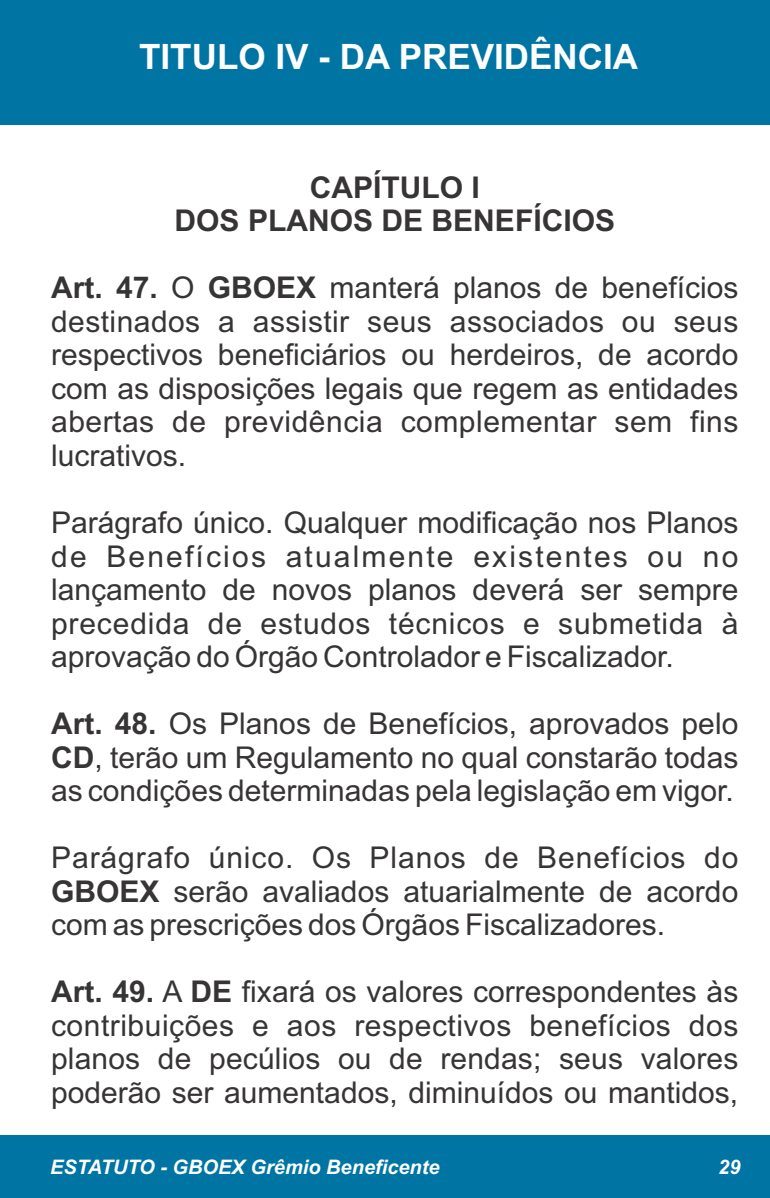
<style>
.page{position:relative;width:770px;height:1198px;background:#fff}
.page>*{position:absolute;margin:0;border:0;box-sizing:border-box;transform-origin:0 0}
.t1{font:700 35px "Arial";color:#fefefe}
.t2{font:30px/33.5px "Arial";color:#373435;text-align:justify}
.t3{font:700 30px/33.5px "Arial";color:#373435;text-align:center}
.t4{font:italic 700 20px "Arial";color:#fefefe}
.s1{font-weight:700}
</style>
<div class="page">
<div style="left:0;top:0;width:769px;height:125px;background:#0075a3"></div>
<div style="left:0;top:1135px;width:769px;height:63px;background:#0075a3"></div>
<p class="t1" style="left:139px;top:43px;width:500px">TITULO IV - DA PREVIDÊNCIA</p>
<p class="t3" style="left:174px;top:173px;width:442px">CAPÍTULO I<br>DOS PLANOS DE BENEFÍCIOS</p>
<p class="t2" style="left:51px;top:274px;width:688px"><span class="s1">Art. 47.</span> O <span class="s1">GBOEX</span> manterá planos de benefícios destinados a assistir seus associados ou seus respectivos beneficiários ou herdeiros, de acordo com as disposições legais que regem as entidades abertas de previdência complementar sem fins lucrativos.</p>
<p class="t2" style="left:51px;top:508px;width:688px">Parágrafo único. Qualquer modificação nos Planos de Benefícios atualmente existentes ou no lançamento de novos planos deverá ser sempre precedida de estudos técnicos e submetida à aprovação do Órgão Controlador e Fiscalizador.</p>
<p class="t2" style="left:51px;top:710px;width:688px"><span class="s1">Art. 48.</span> Os Planos de Benefícios, aprovados pelo <span class="s1">CD</span>, terão um Regulamento no qual constarão todas as condições determinadas pela legislação em vigor.</p>
<p class="t2" style="left:51px;top:844px;width:688px">Parágrafo único. Os Planos de Benefícios do <span class="s1">GBOEX</span> serão avaliados atuarialmente de acordo com as prescrições dos Órgãos Fiscalizadores.</p>
<p class="t2" style="left:51px;top:978px;width:688px"><span class="s1">Art. 49.</span> A <span class="s1">DE</span> fixará os valores correspondentes às contribuições e aos respectivos benefícios dos planos de pecúlios ou de rendas; seus valores poderão ser aumentados, diminuídos ou mantidos,</p>
<p class="t4" style="left:50px;top:1159px;width:390px">ESTATUTO - GBOEX Grêmio Beneficente</p>
<p class="t4" style="left:717px;top:1159px;width:24px">29</p>
</div>
